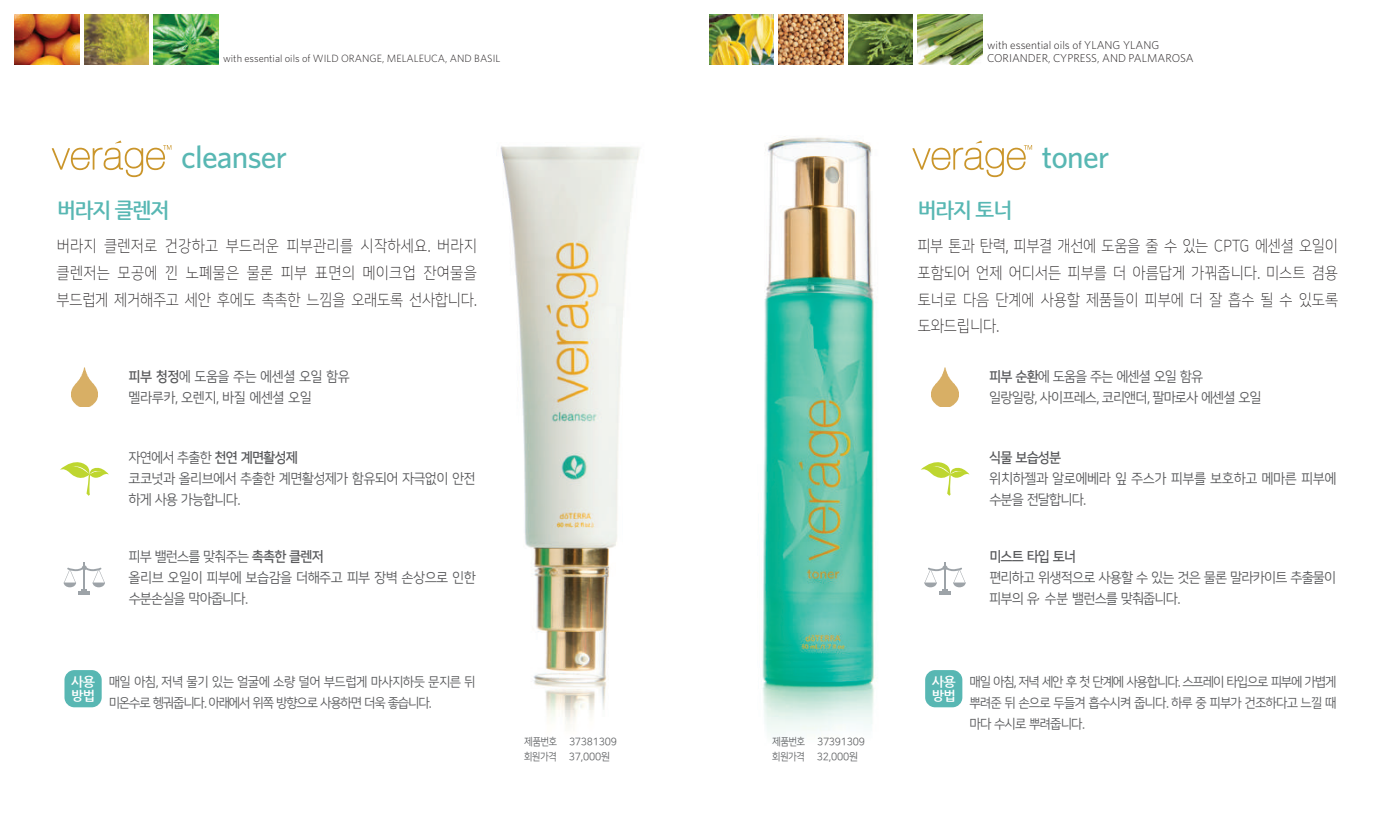
<style>
.page{position:relative;width:1389px;height:819px;background:#fff}
.page>*{position:absolute;margin:0;border:0;box-sizing:border-box;transform-origin:0 0}
.t1{font:500 31.5px "Whitney";letter-spacing:-.025em;color:#58b7b3}
.t2{font:700 21px "Nanum Gothic";letter-spacing:-.05em;color:#58b7b3;scale:.95 1}
.t3{font:16.1px/26.8px "Nanum Square OTF ac L";letter-spacing:.045em;color:#282526;text-align:justify;scale:.9 1}
.t4{font:14px/21px "Nanum Square OTF ac R";letter-spacing:-.01em;color:#57585a;scale:.95 1}
.t5{font:14px/21px "Nanum Square OTF ac R";letter-spacing:.01em;color:#57585a;scale:.95 1}
.t6{font:14px/21px "Nanum Square OTF ac R";letter-spacing:.02em;color:#57585a;scale:.95 1}
.t7{font:14px "Nanum Square OTF ac B";letter-spacing:-.015em;color:#57585a;scale:.95 1}
.t8{font:13.12px/21px "Nanum Square OTF ac R";letter-spacing:-.015em;color:#57585a;text-align:justify;scale:.95 1}
.t9{font:13.12px/21px "Nanum Square OTF ac R";letter-spacing:-.04em;color:#57585a;scale:.95 1}
.t10{font:700 13.12px/14px "Nanum Gothic";letter-spacing:-.05em;color:#fff}
.t11{font:300 11.38px/13.7px "Whitney";color:#231f20}
.t12{font:300 10.5px "Whitney";color:#231f20}
.t13{font:10.5px/14.9px "Nanum Square OTF ac R";letter-spacing:-.02em;color:#606264;scale:.9 1}
.s1{font-family:"Nanum Square OTF ac B"}
</style>
<div class="page">
<img style="left:15px;top:15px;width:64px;height:49px">
<img style="left:84px;top:15px;width:65px;height:49px">
<img style="left:154px;top:15px;width:64px;height:49px">
<svg style="left:52px;top:140px;width:119px;height:37px"></svg>
<img style="left:500px;top:146px;width:140px;height:580px">
<div style="left:64px;top:670px;width:38px;height:37px;background:#58b7b3;border-radius:10px"></div>
<div style="left:925px;top:670px;width:37px;height:37px;background:#58b7b3;border-radius:10px"></div>
<svg style="left:912px;top:140px;width:120px;height:37px"></svg>
<img style="left:762px;top:136px;width:112px;height:602px">
<img style="left:71px;top:367px;width:27px;height:40px">
<svg style="left:60px;top:462px;width:49px;height:33px"></svg>
<hr style="left:83px;top:562px;width:2px;height:30px;background:#9da3a8">
<svg style="left:64px;top:565px;width:41px;height:29px"></svg>
<img style="left:932px;top:367px;width:26px;height:40px">
<svg style="left:921px;top:462px;width:49px;height:33px"></svg>
<hr style="left:944px;top:562px;width:2px;height:30px;background:#9da3a8">
<svg style="left:924px;top:565px;width:42px;height:29px"></svg>
<img style="left:709px;top:15px;width:65px;height:49px">
<img style="left:779px;top:15px;width:64px;height:49px">
<img style="left:848px;top:15px;width:65px;height:49px">
<img style="left:918px;top:15px;width:64px;height:49px">
<p class="t12" style="left:223px;top:53px;width:279px">with essential oils of WILD ORANGE, MELALEUCA, AND BASIL</p>
<h1 class="t1" style="left:181px;top:138px;width:107px">cleanser</h1>
<h2 class="t2" style="left:57px;top:200px;width:120px">버라지 클렌저</h2>
<p class="t3" style="left:57px;top:233px;width:468px">버라지 클렌저로 건강하고 부드러운 피부관리를 시작하세요. 버라지 클렌저는 모공에 낀 노폐물은 물론 피부 표면의 메이크업 잔여물을 부드럽게 제거해주고 세안 후에도 촉촉한 느낌을 오래도록 선사합니다.</p>
<p class="t5" style="left:129px;top:366px;width:234px"><span class="s1">피부 청정</span>에 도움을 주는 에센셜 오일 함유 멜라루카, 오렌지, 바질 에센셜 오일</p>
<p class="t4" style="left:129px;top:447px;width:366px">자연에서 추출한 <span class="s1">천연 계면활성제<br></span>코코넛과 올리브에서 추출한 계면활성제가 함유되어 자극없이 안전 하게 사용 가능합니다.</p>
<p class="t5" style="left:129px;top:547px;width:366px">피부 밸런스를 맞춰주는 <span class="s1">촉촉한 클렌저<br></span>올리브 오일이 피부에 보습감을 더해주고 피부 장벽 손상으로 인한 수분손실을 막아줍니다.</p>
<p class="t11" style="left:987px;top:38px;width:208px">with essential oils of YLANG YLANG<br>CORIANDER, CYPRESS, AND PALMAROSA</p>
<h1 class="t1" style="left:1042px;top:138px;width:69px">toner</h1>
<h2 class="t2" style="left:918px;top:200px;width:101px">버라지 토너</h2>
<p class="t3" style="left:918px;top:233px;width:468px">피부 톤과 탄력, 피부결 개선에 도움을 줄 수 있는 CPTG 에센셜 오일이 포함되어 언제 어디서든 피부를 더 아름답게 가꿔줍니다. 미스트 겸용 토너로 다음 단계에 사용할 제품들이 피부에 더 잘 흡수 될 수 있도록 도와드립니다.</p>
<p class="t4" style="left:990px;top:366px;width:288px"><span class="s1">피부 순환</span>에 도움을 주는 에센셜 오일 함유<br>일랑일랑, 사이프레스, 코리앤더, 팔마로사 에센셜 오일</p>
<p class="t7" style="left:990px;top:450px;width:77px">식물 보습성분</p>
<p class="t6" style="left:990px;top:468px;width:366px">위치하젤과 알로에베라 잎 주스가 피부를 보호하고 메마른 피부에 수분을 전달합니다.</p>
<p class="t7" style="left:990px;top:549px;width:92px">미스트 타입 토너</p>
<p class="t4" style="left:990px;top:568px;width:366px">편리하고 위생적으로 사용할 수 있는 것은 물론 말라카이트 추출물이 피부의 유· 수분 밸런스를 맞춰줍니다.</p>
<p class="t10" style="left:71px;top:674px;width:26px">사용 방법</p>
<p class="t8" style="left:970px;top:671px;width:387px">매일 아침, 저녁 세안 후 첫 단계에 사용합니다. 스프레이 타입으로 피부에 가볍게 뿌려준 뒤 손으로 두들겨 흡수시켜 줍니다. 하루 중 피부가 건조하다고 느낄 때 마다 수시로 뿌려줍니다.</p>
<p class="t9" style="left:109px;top:671px;width:387px">매일 아침, 저녁 물기 있는 얼굴에 소량 덜어 부드럽게 마사지하듯 문지른 뒤 미온수로 헹궈줍니다. 아래에서 위쪽 방향으로 사용하면 더욱 좋습니다.</p>
<p class="t10" style="left:932px;top:674px;width:26px">사용 방법</p>
<p class="t13" style="left:524px;top:734px;width:105px">제품번호 37381309 회원가격 37,000원</p>
<p class="t13" style="left:772px;top:734px;width:105px">제품번호 37391309 회원가격 32,000원</p>
</div>
